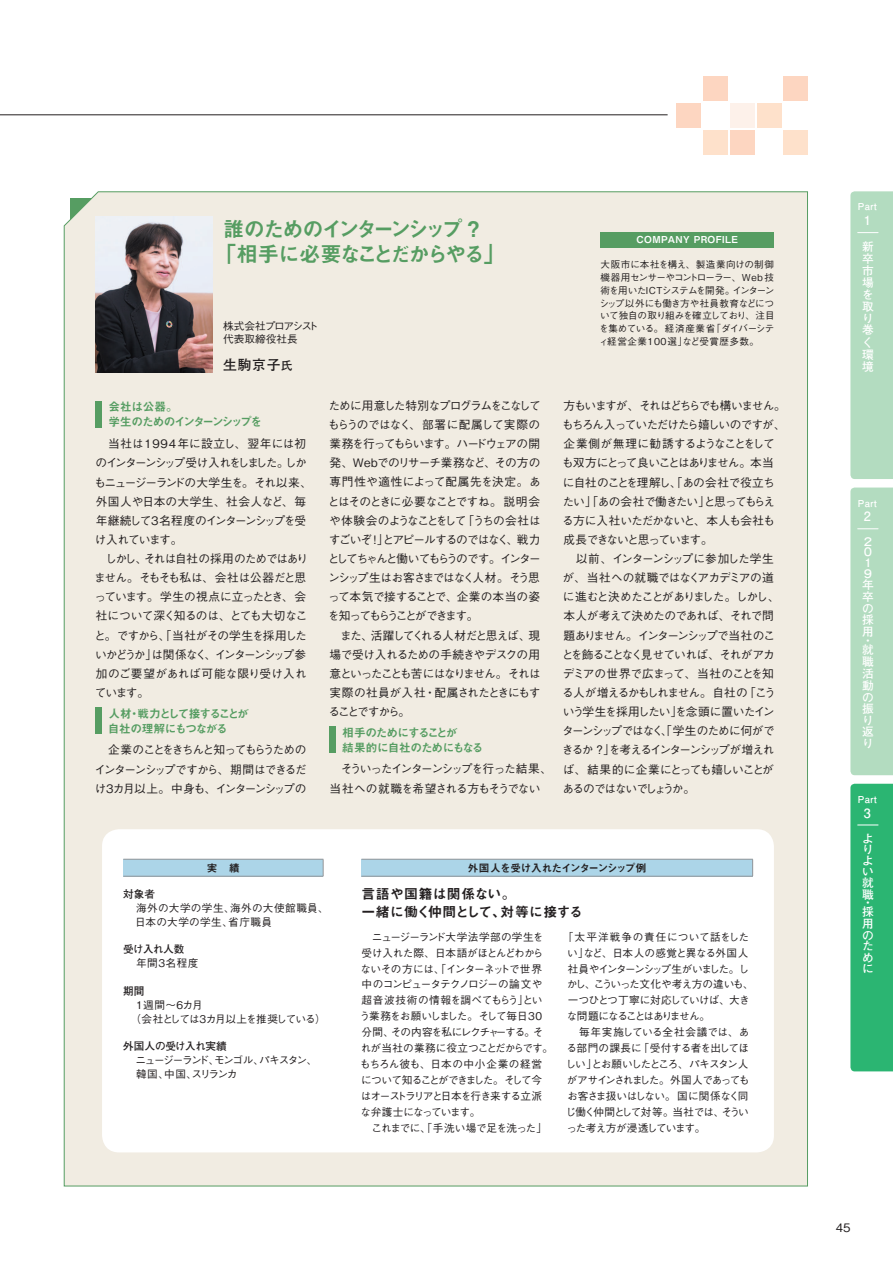
<style>
.page{position:relative;width:893px;height:1263px;background:#fff}
.page>*{position:absolute;margin:0;border:0;box-sizing:border-box;transform-origin:0 0}
.t1{font:21.3px "Midashi Go Pro MB31";letter-spacing:-.115em;color:#569d62}
.t2{font:21.3px "Midashi Go Pro MB31";letter-spacing:-.175em;color:#569d62}
.t3{font:13.8px/18px "Midashi Go Pro MB31";letter-spacing:.02em;color:#231f20}
.t4{font:700 13.8px "Futo Go B101 Pro";color:#231f20}
.t5{font:700 12.75px "Futo Go B101 Pro";color:#fff}
.t6{font:500 11.7px/19px "Gothic BBB Pro";letter-spacing:-.085em;color:#231f20}
.t7{font:500 11.7px/19px "Gothic BBB Pro";letter-spacing:-.065em;color:#231f20}
.t8{font:11.7px/14.9px "Midashi Go Pro MB31";letter-spacing:-.095em;color:#569d62}
.t9{font:700 11.7px/12px "Futo Go B101 Pro";color:#fff}
.t10{font:11.7px/14.9px "Midashi Go Pro MB31";letter-spacing:-.12em;color:#569d62}
.t11{font:500 10.65px/15.9px "Gothic BBB Pro";letter-spacing:-.06em;color:#231f20}
.t12{font:500 10.65px/13.8px "Gothic BBB Pro";letter-spacing:.02em;color:#231f20}
.t13{font:500 10.65px/13.8px "Gothic BBB Pro";letter-spacing:-.13em;color:#231f20}
.t14{font:500 10.65px/13.8px "Gothic BBB Pro";letter-spacing:-.08em;color:#231f20}
.t15{font:10.65px "Midashi Go Pro MB31";letter-spacing:-.08em;color:#231f20}
.t16{font:700 10.65px "Futo Go B101 Pro";letter-spacing:-.02em;color:#231f20}
.t17{font:500 10.65px/12.8px "Gothic BBB Pro";color:#231f20}
.t18{font:500 9.6px/12.8px "Gothic BBB Pro";letter-spacing:-.025em;color:#231f20;text-align:justify}
.t19{font:9.6px "Midashi Go Pro MB31";letter-spacing:.04em;color:#fff}
.t20{font:700 9.6px "Futo Go B101 Pro";letter-spacing:.04em;color:#fff}
.s1{font-size:11.7px}
</style>
<div class="page">
<svg style="left:850px;top:191px;width:42px;height:288px;background:#b5ddc2"></svg>
<svg style="left:850px;top:487px;width:42px;height:288px;background:#b5ddc2"></svg>
<svg style="left:850px;top:783px;width:42px;height:288px;background:#33b777"></svg>
<div style="left:703px;top:76px;width:24px;height:25px;background:#fdd6c1"></div>
<div style="left:730px;top:130px;width:24px;height:24px;background:#fdd6c1"></div>
<div style="left:783px;top:76px;width:24px;height:25px;background:#fdd6c1"></div>
<div style="left:676px;top:103px;width:24px;height:24px;background:#fdd6c1"></div>
<div style="left:730px;top:103px;width:24px;height:24px;background:#fdf1ea"></div>
<div style="left:757px;top:103px;width:24px;height:24px;background:#fee1cb"></div>
<div style="left:703px;top:130px;width:24px;height:24px;background:#fee1cb"></div>
<div style="left:783px;top:130px;width:24px;height:24px;background:#fee1cb"></div>
<hr style="left:0;top:114px;width:667px;height:1px;background:#231f20">
<div style="left:63px;top:191px;width:745px;height:995px;background:#f1ece2"></div>
<div style="left:102px;top:829px;width:671px;height:323px;background:#fff;border-radius:17px"></div>
<img style="left:96px;top:217px;width:116px;height:155px">
<div style="left:96px;top:401px;width:6px;height:27px;background:#569d62"></div>
<div style="left:329px;top:726px;width:7px;height:27px;background:#569d62"></div>
<div style="left:96px;top:707px;width:6px;height:27px;background:#569d62"></div>
<div style="left:600px;top:232px;width:174px;height:16px;background:#569d62"></div>
<div style="left:123px;top:859px;width:200px;height:17px;background:#acd5e8"></div>
<hr style="left:123px;top:858px;width:200px;height:1px;background:#939598">
<svg style="left:323px;top:859px;width:1px;height:17px"></svg>
<hr style="left:123px;top:875px;width:200px;height:1px;background:#939598">
<div style="left:361px;top:859px;width:391px;height:17px;background:#acd5e8"></div>
<hr style="left:361px;top:858px;width:391px;height:1px;background:#939598">
<svg style="left:752px;top:859px;width:1px;height:17px"></svg>
<hr style="left:361px;top:875px;width:391px;height:1px;background:#939598">
<h1 class="t2" style="left:223px;top:211px;width:262px">誰のためのインターンシップ？</h1>
<h1 class="t1" style="left:215px;top:237px;width:291px">「相手に必要なことだからやる」</h1>
<p class="t17" style="left:223px;top:319px;width:97px">株式会社プロアシスト代表取締役社長</p>
<p class="t4" style="left:223px;top:354px;width:71px">生駒京子<span class="s1">氏</span></p>
<p class="t8" style="left:108px;top:398px;width:155px">会社は公器。<br>学生のためのインターンシップを</p>
<p class="t7" style="left:94px;top:433px;width:219px">　当社は1994年に設立し、翌年には初のインターンシップ受け入れをしました。しかもニュージーランドの大学生を。それ以来、外国人や日本の大学生、社会人など、毎年継続して3名程度のインターンシップを受け入れています。<br>　しかし、それは自社の採用のためではありません。そもそも私は、会社は公器だと思っています。学生の視点に立ったとき、会社について深く知るのは、とても大切なこと。ですから、「当社がその学生を採用したいかどうか」は関係なく、インターンシップ参加のご要望があれば可能な限り受け入れています。</p>
<p class="t10" style="left:108px;top:704px;width:143px">人材・戦力として接することが自社の理解にもつながる</p>
<p class="t6" style="left:94px;top:739px;width:214px;text-align:justify">　企業のことをきちんと知ってもらうためのインターンシップですから、期間はできるだけ3カ月以上。中身も、インターンシップの</p>
<p class="t6" style="left:328px;top:394px;width:214px">ために用意した特別なプログラムをこなしてもらうのではなく、部署に配属して実際の業務を行ってもらいます。ハードウェアの開発、Webでのリサーチ業務など、その方の専門性や適性によって配属先を決定。あとはそのときに必要なことですね。説明会や体験会のようなことをして「うちの会社はすごいぞ！」とアピールするのではなく、戦力としてちゃんと働いてもらうのです。インターンシップ生はお客さまではなく人材。そう思って本気で接することで、企業の本当の姿を知ってもらうことができます。<br>　また、活躍してくれる人材だと思えば、現場で受け入れるための手続きやデスクの用意といったことも苦にはなりません。それは実際の社員が入社・配属されたときにもすることですから。</p>
<p class="t8" style="left:342px;top:723px;width:143px">相手のためにすることが<br>結果的に自社のためにもなる</p>
<p class="t6" style="left:329px;top:758px;width:224px">　そういったインターンシップを行った結果、当社への就職を希望される方もそうでない</p>
<p class="t19" style="left:636px;top:232px;width:103px">COMPANY PROFILE</p>
<p class="t18" style="left:599px;top:257px;width:177px">大阪市に本社を構え、製造業向けの制御機器用センサーやコントローラー、Web 技術を用いたICTシステムを開発。インターンシップ以外にも働き方や社員教育などについて独自の取り組みを確立しており、注目を集めている。経済産業省「ダイバーシティ経営企業100選」など受賞歴多数。</p>
<p class="t6" style="left:561px;top:394px;width:226px">方もいますが、それはどちらでも構いません。もちろん入っていただけたら嬉しいのですが、企業側が無理に勧誘するようなことをしても双方にとって良いことはありません。本当に自社のことを理解し、「あの会社で役立ちたい」「あの会社で働きたい」と思ってもらえる方に入社いただかないと、本人も会社も成長できないと思っています。<br>　以前、インターンシップに参加した学生が、当社への就職ではなくアカデミアの道に進むと決めたことがありました。しかし、本人が考えて決めたのであれば、それで問題ありません。インターンシップで当社のことを飾ることなく見せていれば、それがアカデミアの世界で広まって、当社のことを知る人が増えるかもしれません。自社の「こういう学生を採用したい」を念頭に置いたインターンシップではなく、「学生のために何ができるか？」を考えるインターンシップが増えれば、結果的に企業にとっても嬉しいことがあるのではないでしょうか。</p>
<p class="t15" style="left:207px;top:859px;width:34px">実　績</p>
<p class="t15" style="left:467px;top:859px;width:180px">外国人を受け入れたインターンシップ例</p>
<p class="t3" style="left:361px;top:882px;width:223px">言語や国籍は関係ない。<br>一緒に働く仲間として、対等に接する</p>
<p class="t11" style="left:562px;top:927px;width:192px">「太平洋戦争の責任について話をしたい」など、日本人の感覚と異なる外国人社員やインターンシップ生がいました。しかし、こういった文化や考え方の違いも、一つひとつ丁寧に対応していけば、大きな問題になることはありません。<br>　毎年実施している全社会議では、ある部門の課長に「受付する者を出してほしい」とお願いしたところ、パキスタン人がアサインされました。外国人であってもお客さま扱いはしない。国に関係なく同じ働く仲間として対等。当社では、そういった考え方が浸透しています。</p>
<p class="t16" style="left:123px;top:885px;width:33px">対象者</p>
<p class="t12" style="left:135px;top:899px;width:195px">海外の大学の学生、海外の大使館職員、日本の大学の学生、省庁職員</p>
<p class="t16" style="left:123px;top:940px;width:63px">受け入れ人数</p>
<p class="t11" style="left:136px;top:953px;width:64px">年間3名程度</p>
<p class="t16" style="left:123px;top:982px;width:23px">期間</p>
<p class="t14" style="left:130px;top:996px;width:197px;text-indent:6px">1週間〜6カ月<br>（会社としては3カ月以上を推奨している）</p>
<p class="t16" style="left:123px;top:1037px;width:105px">外国人の受け入れ実績</p>
<p class="t13" style="left:135px;top:1051px;width:184px">ニュージーランド、モンゴル、パキスタン、韓国、中国、スリランカ</p>
<p class="t11" style="left:359px;top:927px;width:195px">　ニュージーランド大学法学部の学生を受け入れた際、日本語がほとんどわからないその方には、「インターネットで世界中のコンピュータテクノロジーの論文や超音波技術の情報を調べてもらう」という業務をお願いしました。そして毎日30分間、その内容を私にレクチャーする。それが当社の業務に役立つことだからです。もちろん彼も、日本の中小企業の経営について知ることができました。そして今はオーストラリアと日本を行き来する立派な弁護士になっています。<br>　これまでに、「手洗い場で足を洗った」</p>
<p class="t20" style="left:857px;top:199px;width:21px">Part</p>
<p class="t5" style="left:863px;top:210px;width:9px">1</p>
<p class="t9" style="left:862px;top:238px;width:19px">新卒市場を取り巻く環境</p>
<p class="t20" style="left:857px;top:495px;width:21px">Part</p>
<p class="t5" style="left:863px;top:506px;width:9px">2</p>
<p class="t9" style="left:862px;top:534px;width:19px;line-height:11.2px">２<br>０<br>１<br>９年卒の採用</p>
<p class="t9" style="left:862px;top:634px;width:19px;line-height:8.6px">・就</p>
<p class="t9" style="left:862px;top:654px;width:19px">職活動の振り返り</p>
<p class="t20" style="left:857px;top:791px;width:21px">Part</p>
<p class="t5" style="left:863px;top:802px;width:9px">3</p>
<p class="t9" style="left:862px;top:831px;width:19px;line-height:10.9px">よりよい就</p>
<p class="t9" style="left:862px;top:888px;width:19px;line-height:8.6px">職・採</p>
<p class="t9" style="left:862px;top:916px;width:18px;line-height:11.1px;text-align:justify">用のために</p>
<p class="t6" style="left:835px;top:1216px;width:16px">45</p>
</div>
